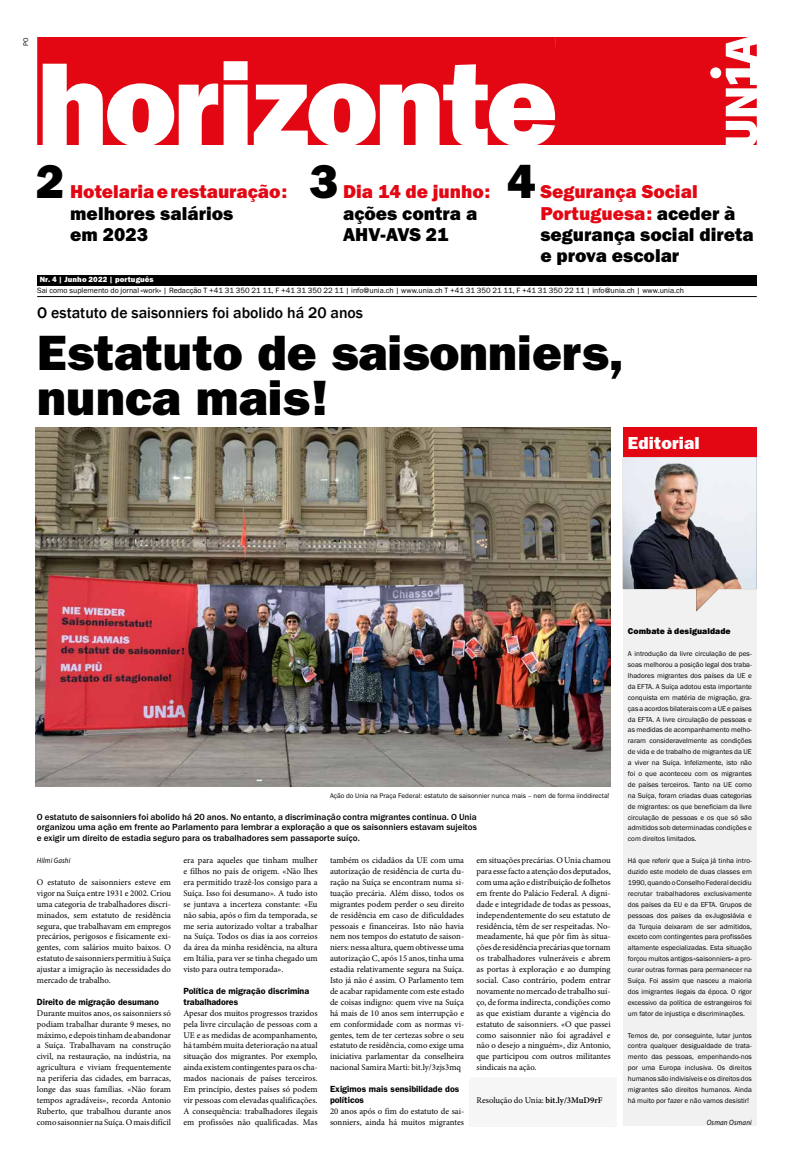
<style>
.page{position:relative;width:794px;height:1166px;background:#fff}
.page>*{position:absolute;margin:0;border:0;box-sizing:border-box;transform-origin:0 0}
.t1{font:800 49.88px/44.6px "Franklin Gothic LT Pro";color:#000}
.t2{font:49px "Franklin Gothic URW Hea";color:#000}
.t3{font:19.25px/21px "Franklin Gothic URW Hea";color:#000}
.t4{font:19.25px "Franklin Gothic URW Hea";color:#e30613}
.t5{font:800 17.5px "Franklin Gothic LT Pro";letter-spacing:.01em;color:#fff}
.t6{font:500 15.75px "Franklin Gothic";color:#000}
.t7{font:500 9.19px/10.9px "Franklin Gothic URW";letter-spacing:.005em;color:#000;text-align:justify}
.t8{font:8.92px/10.9px "Franklin Gothic LT Pro Dm";color:#000}
.t9{font:8.75px/10.9px "Minion Pro";color:#000;text-align:justify}
.t10{font:8.75px "Franklin Gothic URW Hea";letter-spacing:.005em;color:#000}
.t11{font:7.88px "Franklin Gothic URW Boo";color:#000}
.t12{font:7.88px "Franklin Gothic URW Hea";letter-spacing:.01em;color:#fff}
.t13{font:italic 7.7px "Myriad Pro";letter-spacing:.02em;color:#000;scale:.91 1}
.t14{font:7.26px/10.9px "Franklin Gothic URW Boo";color:#000;text-align:justify}
.t15{font:7px "Franklin Gothic URW Boo";color:#000}
.s1{color:#e30613}
.s2{font-weight:600}
</style>
<div class="page">
<svg style="left:37px;top:37px;width:719px;height:107px;fill:#e30613"></svg>
<svg style="left:752px;top:139px;width:4px;height:5px"></svg>
<svg style="left:750px;top:44px;width:6px;height:12px"></svg>
<svg style="left:732px;top:48px;width:11px;height:5px"></svg>
<svg style="left:514px;top:98px;width:17px;height:10px"></svg>
<svg style="left:133px;top:98px;width:16px;height:35px"></svg>
<svg style="left:334px;top:98px;width:16px;height:35px"></svg>
<hr style="left:37px;top:296px;width:719px;height:1px;background:#000">
<div style="left:37px;top:275px;width:719px;height:11px;background:#000"></div>
<svg style="left:473px;top:1126px;width:143px;height:1px"></svg>
<div style="left:623px;top:586px;width:134px;height:540px;background:#f1f1f1"></div>
<div style="left:623px;top:428px;width:133px;height:31px;background:#e30613"></div>
<img style="left:36px;top:427px;width:574px;height:360px">
<img style="left:623px;top:457px;width:134px;height:154px">
<p class="t15" style="left:22px;top:46px;width:10px;rotate:-90deg">PO</p>
<h2 class="t2" style="left:36px;top:150px;width:30px">2</h2>
<h3 class="t4" style="left:70px;top:180px;width:218px">Hotelaria e restauração:</h3>
<h3 class="t3" style="left:70px;top:202px;width:165px">melhores salários em 2023</h3>
<h2 class="t2" style="left:309px;top:150px;width:30px">3</h2>
<h3 class="t4" style="left:343px;top:180px;width:149px">Dia 14 de junho:</h3>
<h3 class="t3" style="left:343px;top:202px;width:136px">ações contra a<br>AHV-AVS 21</h3>
<h2 class="t2" style="left:507px;top:150px;width:30px">4</h2>
<h3 class="t3" style="left:540px;top:181px;width:215px"><span class="s1">Segurança Social<br>Portuguesa:</span> aceder à segurança social direta e prova escolar</h3>
<p class="t12" style="left:40px;top:274px;width:116px">Nr. 4 | Junho 2022 | português</p>
<p class="t11" style="left:37px;top:286px;width:648px">Sai como suplemento do jornal «work» | Redacção T +41 31 350 21 11, F +41 31 350 22 11 | info@unia.ch | www.unia.ch T +41 31 350 21 11, F +41 31 350 22 11 | info@unia.ch | www.unia.ch</p>
<h3 class="t6" style="left:37px;top:303px;width:327px">O estatuto de saisonniers foi abolido há 20 anos</h3>
<h1 class="t1" style="left:37px;top:331px;width:588px">Estatuto de saisonniers, nunca mais!</h1>
<h3 class="t5" style="left:628px;top:433px;width:74px">Editorial</h3>
<p class="t15" style="left:330px;top:791px;width:281px">Ação do Unia na Praça Federal: estatuto de saisonnier nunca mais – nem de forma iinddirecta!</p>
<p class="t7" style="left:37px;top:811px;width:441px">O estatuto de saisonniers foi abolido há 20 anos. No entanto, a discriminação contra migrantes continua. O Unia organizou uma ação em frente ao Parlamento para lembrar a exploração a que os saisonniers estavam sujeitos e exigir um direito de estadia seguro para os trabalhadores sem passaporte suíço.</p>
<p class="t13" style="left:37px;top:856px;width:38px">Hilmi Gashi</p>
<p class="t9" style="left:37px;top:877px;width:136px">O estatuto de saisonniers esteve em vigor na Suíça entre 1931 e 2002. Criou uma categoria de trabalhadores discri&shy;minados, sem estatuto de residência segura, que trabalhavam em empregos precários, perigosos e fisicamente exi&shy;gentes, com salários muito baixos. O estatuto de saisonniers permitiu à Suíça ajustar a imigração às necessidades do mercado de trabalho.</p>
<p class="t8" style="left:37px;top:996px;width:123px">Direito de migração desumano</p>
<p class="t9" style="left:37px;top:1007px;width:136px">Durante muitos anos, os saisonniers só podiam trabalhar durante 9 meses, no máximo, e depois tinham de abandonar a Suíça. Trabalhavam na construção civil, na restauração, na indústria, na agricultura e viviam frequentemente na periferia das cidades, em barracas, longe das suas famílias. «Não foram tempos agradáveis», recorda Antonio Ruberto, que trabalhou durante anos como saisonnier na Suíça. O mais difícil</p>
<p class="t9" style="left:183px;top:855px;width:136px">era para aqueles que tinham mulher e filhos no país de origem. «Não lhes era permitido trazê-los consigo para a Suíça. Isso foi desumano». A tudo isto se juntava a incerteza constante: «Eu não sabia, após o fim da temporada, se me seria autorizado voltar a trabalhar na Suíça. Todos os dias ia aos correios da área da minha residência, na altura em Itália, para ver se tinha chegado um visto para outra temporada».</p>
<p class="t8" style="left:183px;top:985px;width:127px">Política de migração discrimina trabalhadores</p>
<p class="t9" style="left:183px;top:1007px;width:136px">Apesar dos muitos progressos trazidos pela livre circulação de pessoas com a UE e as medidas de acompanhamento, há também muita deterioração na atual situação dos migrantes. Por exemplo, ainda existem contingentes para os cha&shy;mados nacionais de países terceiros.<br>Em princípio, destes países só podem vir pessoas com elevadas qualificações.<br>A consequência: trabalhadores ilegais em profissões não qualificadas. Mas</p>
<p class="t9" style="left:330px;top:855px;width:136px">também os cidadãos da UE com uma autorização de residência de curta du&shy;ração na Suíça se encontram numa si&shy;tuação precária. Além disso, todos os migrantes podem perder o seu direito de residência em caso de dificuldades pessoais e financeiras. Isto não havia nem nos tempos do estatuto de saison&shy;niers: nessa altura, quem obtivesse uma autorização C, após 15 anos, tinha uma estadia relativamente segura na Suíça.<br>Isto já não é assim. O Parlamento tem de acabar rapidamente com este estado de coisas indigno: quem vive na Suíça há mais de 10 anos sem interrupção e em conformidade com as normas vi&shy;gentes, tem de ter certezas sobre o seu estatuto de residência, como exige uma iniciativa parlamentar da conselheira nacional Samira Marti: bit.ly/3zjs3mq</p>
<p class="t8" style="left:330px;top:1083px;width:131px">Exigimos mais sensibilidade dos políticos</p>
<p class="t9" style="left:330px;top:1105px;width:136px">20 anos após o fim do estatuto de sai&shy;sonniers, ainda há muitos migrantes</p>
<p class="t9" style="left:476px;top:855px;width:136px">em situações precárias. O Unia chamou para esse facto a atenção dos deputados, com uma ação e distribuição de folhetos em frente do Palácio Federal. A digni&shy;dade e integridade de todas as pessoas, independentemente do seu estatuto de residência, têm de ser respeitadas. No&shy;meadamente, há que pôr fim às situa&shy;ções de residência precárias que tornam os trabalhadores vulneráveis e abrem as portas à exploração e ao dumping social. Caso contrário, podem entrar novamente no mercado de trabalho suí&shy;ço, de forma indirecta, condições como as que existiam durante a vigência do estatuto de saisonniers. «O que passei como saisonnier não foi agradável e não o desejo a ninguém», diz Antonio, que participou com outros militantes sindicais na ação.</p>
<p class="t9" style="left:476px;top:1094px;width:128px">Resolução do Unia: <span class="s2">bit.ly/3MuD9rF</span></p>
<p class="t10" style="left:628px;top:626px;width:104px">Combate à desigualdade</p>
<p class="t14" style="left:628px;top:648px;width:126px">A introdução da livre circulação de pes&shy;soas melhorou a posição legal dos traba&shy;lhadores migrantes dos países da UE e da EFTA. A Suíça adotou esta importante conquista em matéria de migração, gra&shy;ças a acordos bilaterais com a UE e países da EFTA. A livre circulação de pessoas e as medidas de acompanhamento melho&shy;raram consideravelmente as condições de vida e de trabalho de migrantes da UE a viver na Suíça. Infelizmente, isto não foi o que aconteceu com os migrantes de países terceiros. Tanto na UE como na Suíça, foram criadas duas categorias de migrantes: os que beneficiam da livre circulação de pessoas e os que só são admitidos sob determinadas condições e com direitos limitados.</p>
<p class="t14" style="left:628px;top:855px;width:126px">Há que referir que a Suíça já tinha intro&shy;duzido este modelo de duas classes em 1990, quando o Conselho Federal decidiu recrutar trabalhadores exclusivamente dos países da EU e da EFTA. Grupos de pessoas dos países da ex-Jugoslávia e da Turquia deixaram de ser admitidos, exceto com contingentes para profissões altamente especializadas. Esta situação forçou muitos antigos «saisonniers» a pro&shy;curar outras formas para permanecer na Suíça. Foi assim que nasceu a maioria dos imigrantes ilegais da época. O rigor excessivo da política de estrangeiros foi um fator de injustiça e discriminações.</p>
<p class="t14" style="left:628px;top:1029px;width:126px">Temos de, por conseguinte, lutar juntos contra qualquer desigualdade de trata&shy;mento das pessoas, empenhando-nos por uma Europa inclusiva. Os direitos humanos são indivisíveis e os direitos dos migrantes são direitos humanos. Ainda há muito por fazer e não vamos desistir!</p>
<p class="t13" style="left:706px;top:1117px;width:51px">Osman Osmani</p>
</div>
